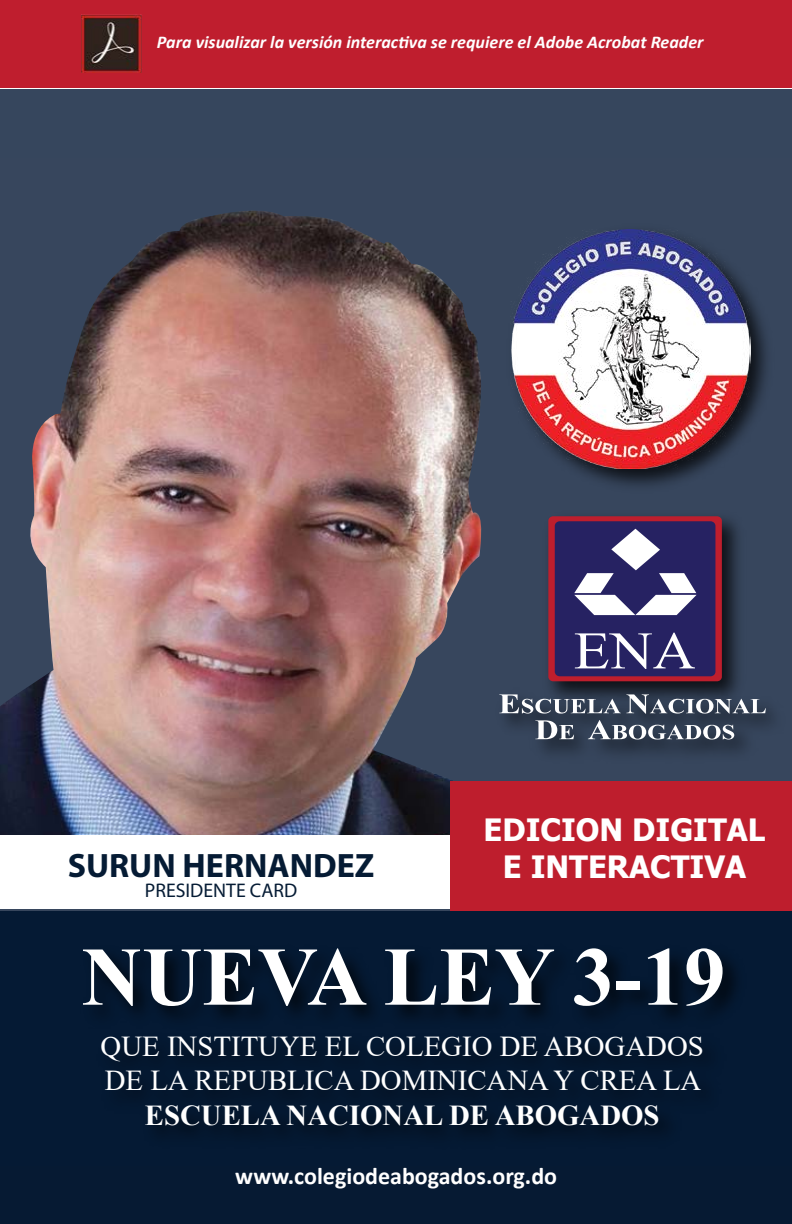
<style>
.page{position:relative;width:792px;height:1224px;background:#fff}
.page>*{position:absolute;margin:0;border:0;box-sizing:border-box;transform-origin:0 0}
.t1{font:700 83.4px "Times New Roman";color:#fff}
.t2{font:52.8px "Times New Roman";color:#fff;scale:1.12 1}
.t3{font:700 34px "Myriad Pro";color:#051b34}
.t4{font:700 30.8px/36.8px "Tahoma";color:#fff;text-align:center}
.t5{font:28.8px/34.6px "Times New Roman";color:#fff}
.t6{font:700 28.8px "Times New Roman";color:#fff}
.t7{font:700 24px "Calibri";color:#fff}
.t8{font:19.8px "Myriad Pro";color:#051b34}
.t9{font:italic 700 18px "Calibri";color:#fff}
</style>
<div class="page">
<div style="left:0;top:154px;width:792px;height:775px;background:#37465d"></div>
<div style="left:0;top:912px;width:792px;height:254px;background:#051a34"></div>
<img style="left:71px;top:925px;width:683px;height:136px">
<div style="left:90px;top:1022px;width:643px;height:141px;background:#041830"></div>
<img style="left:0;top:210px;width:482px;height:626px">
<svg style="left:465px;top:551px;width:17px;height:26px"></svg>
<img style="left:548px;top:516px;width:190px;height:168px">
<div style="left:548px;top:516px;width:174px;height:165px;background:#be1e2d;border-radius:5px"></div>
<div style="left:555px;top:521px;width:160px;height:155px;background:#262262;border-radius:5px"></div>
<svg style="left:574px;top:529px;width:123px;height:86px"></svg>
<img style="left:505px;top:684px;width:267px;height:70px">
<svg style="left:499px;top:694px;width:267px;height:20px"></svg>
<svg style="left:535px;top:720px;width:39px;height:19px"></svg>
<svg style="left:588px;top:720px;width:146px;height:20px"></svg>
<img style="left:511px;top:229px;width:240px;height:240px">
<div style="left:0;top:836px;width:792px;height:73px;background:#fff"></div>
<div style="left:451px;top:781px;width:341px;height:129px;background:#be1e2d"></div>
<div style="left:0;top:90px;width:792px;height:68px;background:#36465d"></div>
<div style="left:0;top:1166px;width:792px;height:58px;background:#061a33"></div>
<div style="left:0;top:0;width:792px;height:88px;background:#bf1e2e"></div>
<img style="left:81px;top:15px;width:61px;height:58px">
<p class="t9" style="left:157px;top:30px;width:548px">Para visualizar la versión interactiva se requiere el Adobe Acrobat Reader</p>
<h3 class="t3" style="left:68px;top:843px;width:308px">SURUN HERNANDEZ</h3>
<p class="t8" style="left:145px;top:879px;width:154px">PRESIDENTE CARD</p>
<h2 class="t2" style="left:574px;top:613px;width:110px">ENA</h2>
<h3 class="t4" style="left:484px;top:813px;width:283px">EDICION DIGITAL<br>E INTERACTIVA</h3>
<h1 class="t1" style="left:82px;top:917px;width:645px">NUEVA LEY 3-19</h1>
<h3 class="t5" style="left:101px;top:1028px;width:605px">QUE INSTITUYE EL COLEGIO DE ABOGADOS<br>DE LA REPUBLICA DOMINICANA Y CREA LA</h3>
<h3 class="t6" style="left:145px;top:1095px;width:516px">ESCUELA NACIONAL DE ABOGADOS</h3>
<h3 class="t7" style="left:235px;top:1159px;width:323px">www.colegiodeabogados.org.do</h3>
</div>
